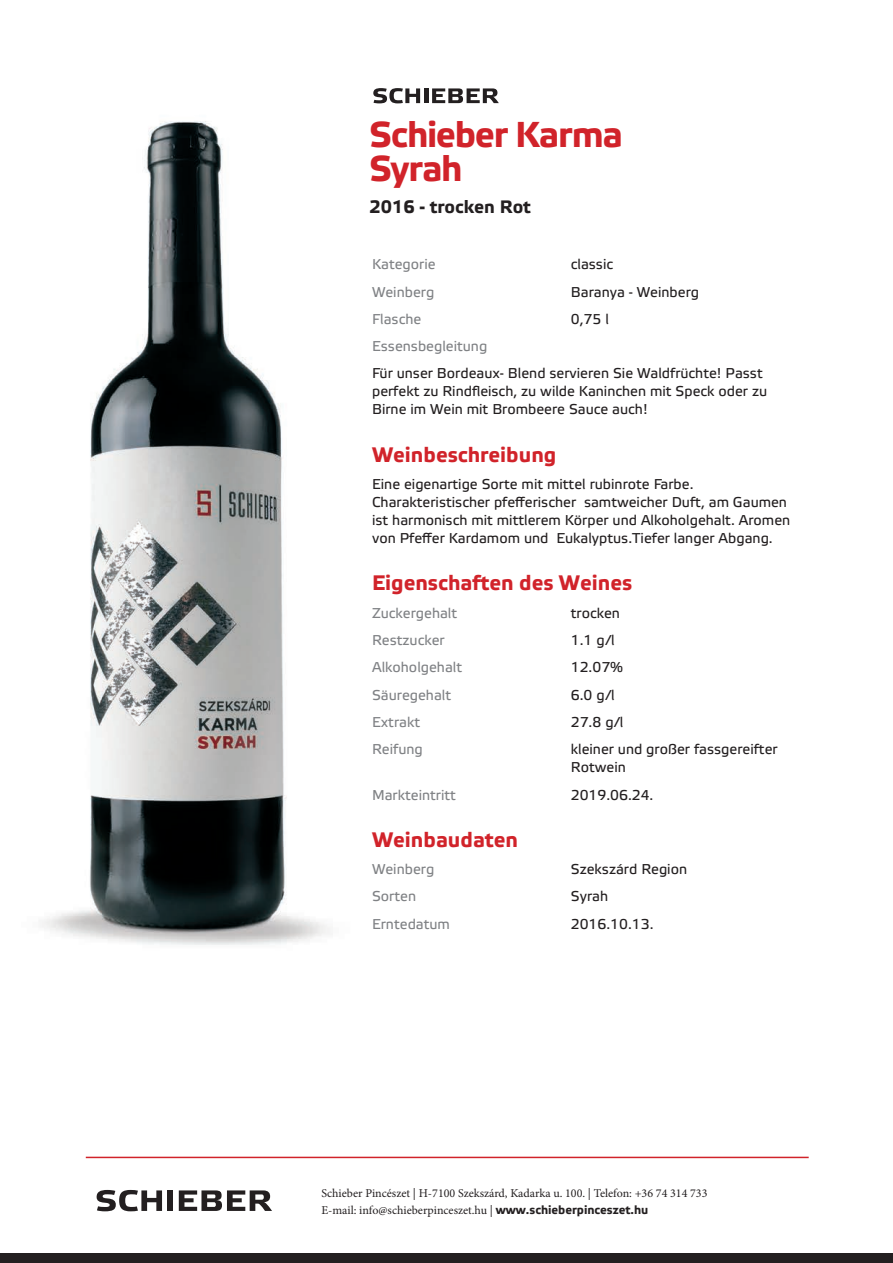
<style>
.page{position:relative;width:893px;height:1263px;background:#fff}
.page>*{position:absolute;margin:0;border:0;box-sizing:border-box;transform-origin:0 0}
.t1{font:700 36px/34.5px "Elektra Text Pro";letter-spacing:-.035em;color:#d1232a}
.t2{font:700 21px "Etelka Text Pro";color:#d1232a}
.t3{font:700 18px "Etelka Text Pro";color:#231f20}
.t4{font:14.25px/18px "Etelka Text Pro";color:#231f20}
.t5{font:14.25px "Etelka Text Pro";color:#808285}
.t6{font:12px/16.5px "Minion Pro";color:#231f20}
.s1{font-family:"Elektra Text Pro";font-weight:700}
</style>
<div class="page">
<img style="left:42px;top:103px;width:341px;height:842px">
<svg style="left:97px;top:1190px;width:65px;height:21px"></svg>
<div style="left:167px;top:1190px;width:6px;height:21px;background:#231f20"></div>
<svg style="left:179px;top:1190px;width:93px;height:21px"></svg>
<hr style="left:86px;top:1157px;width:723px;height:1px;background:#d1232a">
<div style="left:0;top:1253px;width:893px;height:10px;background:#231f20"></div>
<svg style="left:373px;top:88px;width:47px;height:15px"></svg>
<hr style="left:424px;top:88px;width:4px;height:15px;background:#231f20">
<svg style="left:432px;top:88px;width:67px;height:15px"></svg>
<h1 class="t1" style="left:370px;top:118px;width:255px">Schieber Karma<br>Syrah</h1>
<p class="t3" style="left:370px;top:197px;width:163px">2016 - trocken Rot</p>
<p class="t5" style="left:372px;top:257px;width:65px">Kategorie</p>
<p class="t4" style="left:571px;top:256px;width:44px">classic</p>
<p class="t5" style="left:372px;top:284px;width:64px">Weinberg</p>
<p class="t4" style="left:571px;top:283px;width:130px">Baranya - Weinberg</p>
<p class="t5" style="left:372px;top:311px;width:51px">Flasche</p>
<p class="t4" style="left:571px;top:311px;width:39px">0,75 l</p>
<p class="t5" style="left:372px;top:339px;width:117px">Essensbegleitung</p>
<p class="t4" style="left:372px;top:365px;width:397px">Für unser Bordeaux- Blend servieren Sie Waldfrüchte! Passt perfekt zu Rindfleisch, zu wilde Kaninchen mit Speck oder zu<br>Birne im Wein mit Brombeere Sauce auch!</p>
<h2 class="t2" style="left:372px;top:443px;width:186px">Weinbeschreibung</h2>
<p class="t4" style="left:372px;top:476px;width:420px">Eine eigenartige Sorte mit mittel rubinrote Farbe.<br>Charakteristischer pfefferischer samtweicher Duft, am Gaumen ist harmonisch mit mittlerem Körper und Alkoholgehalt. Aromen von Pfeffer Kardamom und Eukalyptus.Tiefer langer Abgang.</p>
<h2 class="t2" style="left:372px;top:571px;width:262px">Eigenschaften des Weines</h2>
<p class="t5" style="left:372px;top:605px;width:87px">Zuckergehalt</p>
<p class="t4" style="left:571px;top:605px;width:51px">trocken</p>
<p class="t5" style="left:372px;top:632px;width:74px">Restzucker</p>
<p class="t4" style="left:571px;top:632px;width:45px">1.1 g/l</p>
<p class="t5" style="left:372px;top:660px;width:92px">Alkoholgehalt</p>
<p class="t4" style="left:571px;top:659px;width:54px">12.07%</p>
<p class="t5" style="left:372px;top:687px;width:81px">Säuregehalt</p>
<p class="t4" style="left:571px;top:686px;width:45px">6.0 g/l</p>
<p class="t5" style="left:372px;top:714px;width:50px">Extrakt</p>
<p class="t4" style="left:571px;top:714px;width:54px">27.8 g/l</p>
<p class="t5" style="left:372px;top:742px;width:52px">Reifung</p>
<p class="t4" style="left:571px;top:741px;width:208px">kleiner und großer fassgereifter<br>Rotwein</p>
<p class="t5" style="left:372px;top:787px;width:85px">Markteintritt</p>
<p class="t4" style="left:571px;top:786px;width:84px">2019.06.24.</p>
<h2 class="t2" style="left:372px;top:828px;width:148px">Weinbaudaten</h2>
<p class="t5" style="left:372px;top:861px;width:64px">Weinberg</p>
<p class="t4" style="left:571px;top:861px;width:118px">Szekszárd Region</p>
<p class="t5" style="left:372px;top:889px;width:46px">Sorten</p>
<p class="t4" style="left:571px;top:888px;width:39px">Syrah</p>
<p class="t5" style="left:372px;top:916px;width:79px">Erntedatum</p>
<p class="t4" style="left:571px;top:916px;width:84px">2016.10.13.</p>
<p class="t6" style="left:321px;top:1185px;width:388px">Schieber Pincészet | H-7100 Szekszárd, Kadarka u. 100. | Telefon: +36 74 314 733<br>E-mail: info@schieberpinceszet.hu | <span class="s1">www.schieberpinceszet.hu</span></p>
</div>
